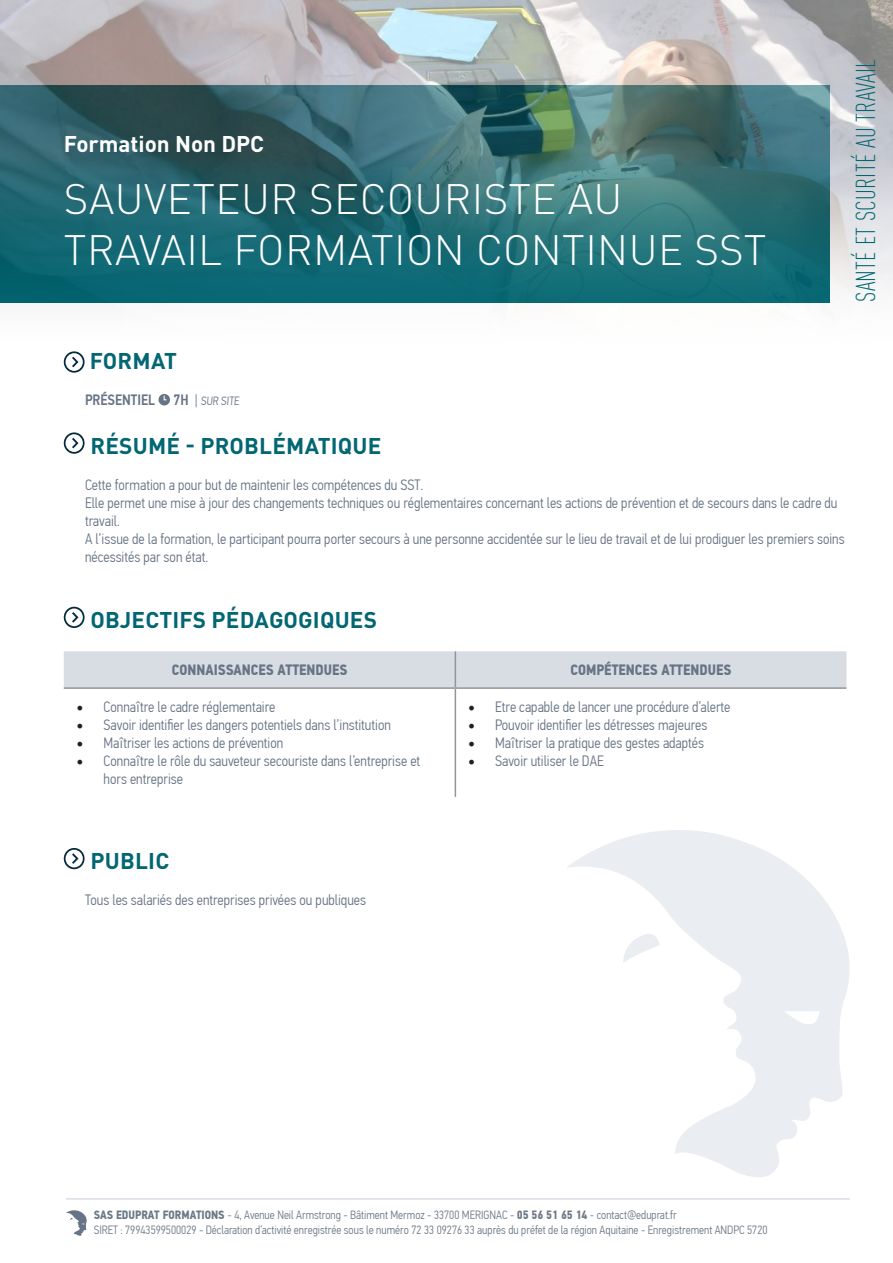
<style>
.page{position:relative;width:893px;height:1263px;background:#fff}
.page>*{position:absolute;margin:0;border:0;box-sizing:border-box;transform-origin:0 0}
.t1{font:300 42px/50.4px "DINOT";letter-spacing:.01em;color:#fff}
.t2{font:300 condensed 27px "DINOT";letter-spacing:.01em;color:#026773}
.t3{font:700 22.5px "DINOT";letter-spacing:.01em;color:#026773}
.t4{font:700 22.5px "DINOT";color:#fff}
.t5{font:300 15px/18px "PF Din Text Cond Pro";color:#667485}
.t6{font:700 15px "PF Din Text Cond Pro";color:#667485}
.t7{font:500 15px "PF Din Text Cond Pro";color:#667485}
.t8{font:300 12px/14.4px "PF Din Text Cond Pro";color:#6b7986}
.s1{font-weight:300}
.s2{font-weight:300;font-size:12px}
.s3{font-family:"Minion Pro";font-weight:400;font-size:18px;color:#231f20}
.s4{font-weight:700}
</style>
<div class="page">
<hr style="left:66px;top:1198px;width:784px;height:1px;background:#d8dce3">
<svg style="left:66px;top:1210px;width:21px;height:26px"></svg>
<svg style="left:567px;top:830px;width:283px;height:347px"></svg>
<img style="left:0;top:0;width:893px;height:364px">
<svg style="left:64px;top:351px;width:21px;height:22px"></svg>
<div style="left:158px;top:394px;width:12px;height:11px;background:#667485;border-radius:50%"></div>
<svg style="left:163px;top:394px;width:5px;height:7px"></svg>
<svg style="left:64px;top:432px;width:21px;height:22px"></svg>
<svg style="left:64px;top:607px;width:21px;height:21px"></svg>
<svg style="left:64px;top:848px;width:21px;height:21px"></svg>
<div style="left:64px;top:651px;width:782px;height:36px;background:#d8dce3"></div>
<hr style="left:455px;top:651px;width:1px;height:36px;background:#939598">
<hr style="left:64px;top:687px;width:391px;height:2px;background:#939598">
<hr style="left:455px;top:687px;width:391px;height:2px;background:#939598">
<hr style="left:455px;top:689px;width:1px;height:108px;background:#939598">
<h3 class="t4" style="left:64px;top:129px;width:202px">Formation Non DPC</h3>
<h1 class="t1" style="left:64px;top:174px;width:704px">SAUVETEUR SECOURISTE AU<br>TRAVAIL FORMATION CONTINUE SST</h1>
<h2 class="t2" style="left:850px;top:302px;width:244px;rotate:-90deg">SANTÉ ET SCURITÉ AU TRAVAIL</h2>
<h3 class="t3" style="left:90px;top:347px;width:89px">FORMAT</h3>
<p class="t7" style="left:85px;top:391px;width:157px">PRÉSENTIEL 7H <span class="s1">|</span> <span class="s2">SUR SITE</span></p>
<h3 class="t3" style="left:91px;top:431px;width:292px">RÉSUMÉ - PROBLÉMATIQUE</h3>
<p class="t5" style="left:85px;top:476px;width:761px">Cette formation a pour but de maintenir les compétences du SST.<br>Elle permet une mise à jour des changements techniques ou réglementaires concernant les actions de prévention et de secours dans le cadre du travail.<br>A l’issue de la formation, le participant pourra porter secours à une personne accidentée sur le lieu de travail et de lui prodiguer les premiers soins nécessités par son état.</p>
<h3 class="t3" style="left:91px;top:605px;width:288px">OBJECTIFS PÉDAGOGIQUES</h3>
<p class="t6" style="left:172px;top:661px;width:177px">CONNAISSANCES ATTENDUES</p>
<p class="t6" style="left:571px;top:661px;width:162px">COMPÉTENCES ATTENDUES</p>
<p class="t5" style="left:77px;top:698px;width:200px"><span class="s3">•</span> Connaître le cadre réglementaire</p>
<p class="t5" style="left:77px;top:716px;width:316px"><span class="s3">•</span> Savoir identifier les dangers potentiels dans l’institution</p>
<p class="t5" style="left:77px;top:734px;width:208px"><span class="s3">•</span> Maîtriser les actions de prévention</p>
<p class="t5" style="left:104px;top:752px;width:318px;text-indent:-27px"><span class="s3">•</span> Connaître le rôle du sauveteur secouriste dans l’entreprise et hors entreprise</p>
<p class="t5" style="left:468px;top:698px;width:264px"><span class="s3">•</span> Etre capable de lancer une procédure d’alerte</p>
<p class="t5" style="left:468px;top:716px;width:241px"><span class="s3">•</span> Pouvoir identifier les détresses majeures</p>
<p class="t5" style="left:468px;top:734px;width:237px"><span class="s3">•</span> Maîtriser la pratique des gestes adaptés</p>
<p class="t5" style="left:468px;top:752px;width:137px"><span class="s3">•</span> Savoir utiliser le DAE</p>
<h3 class="t3" style="left:91px;top:846px;width:80px">PUBLIC</h3>
<p class="t5" style="left:85px;top:891px;width:283px">Tous les salariés des entreprises privées ou publiques</p>
<p class="t8" style="left:94px;top:1208px;width:675px"><span class="s4">SAS EDUPRAT FORMATIONS</span> - 4, Avenue Neil Armstrong - Bâtiment Mermoz - 33700 MERIGNAC - <span class="s4">05 56 51 65 14</span> - contact@eduprat.fr<br>SIRET : 79943599500029 - Déclaration d’activité enregistrée sous le numéro 72 33 09276 33 auprès du préfet de la région Aquitaine - Enregistrement ANDPC 5720</p>
</div>
